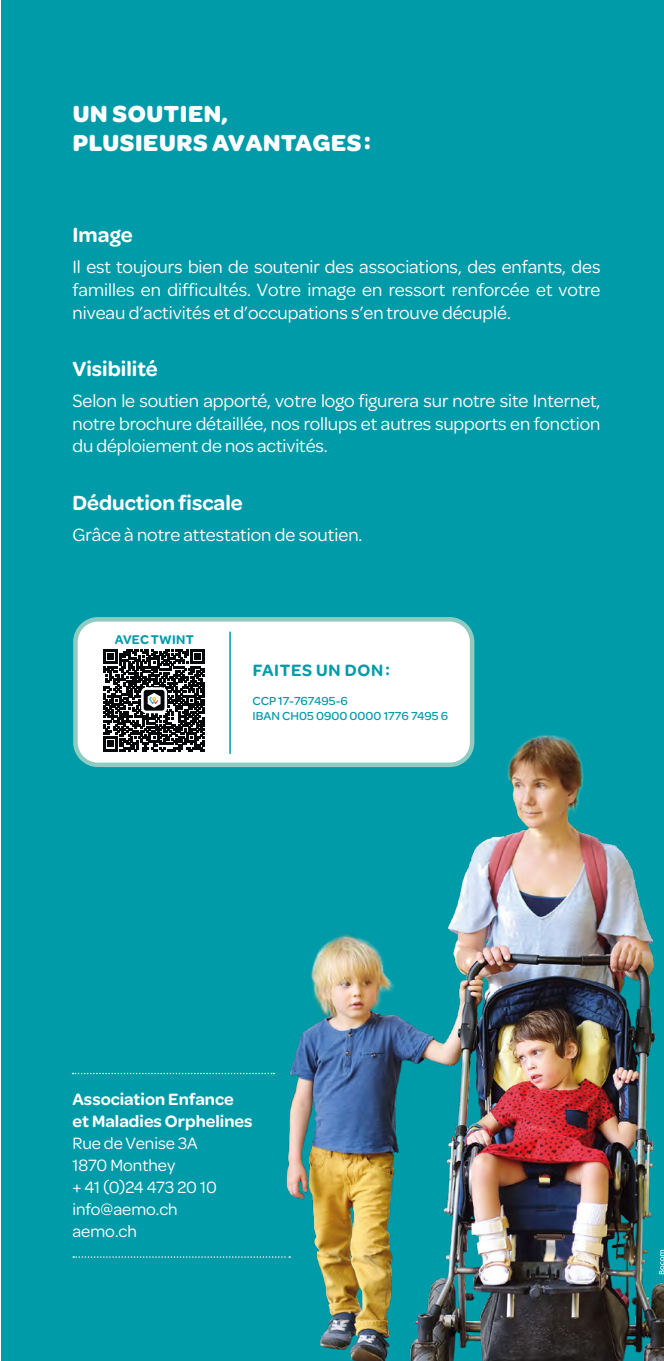
<style>
.page{position:relative;width:664px;height:1361px;background:#fff}
.page>*{position:absolute;margin:0;border:0;box-sizing:border-box;transform-origin:0 0}
.t1{font:700 24.75px/29.2px "Omnes";letter-spacing:.025em;color:#fff}
.t2{font:600 21.9px "Omnes";color:#fff}
.t3{font:18.9px/22.8px "Omnes";color:#fff;text-align:justify}
.t4{font:17.55px/21.9px "Omnes";color:#fff}
.t5{font:600 17.55px/21.9px "Omnes";color:#fff}
.t6{font:600 17.55px "Omnes";letter-spacing:.04em;color:#009ba9}
.t7{font:600 13.5px "Omnes";letter-spacing:.02em;color:#009ba9}
.t8{font:500 12.45px/14.5px "Omnes";color:#009ba9}
.s1{font-size:27px}
.s2{font-size:18.75px}
</style>
<div class="page">
<div style="left:1px;top:0;width:662px;height:1361px;background:#009ba9"></div>
<svg style="left:72px;top:1073px;width:199px;height:1px"></svg>
<svg style="left:73px;top:1256px;width:198px;height:1px"></svg>
<img style="left:271px;top:727px;width:392px;height:634px">
<svg style="left:659px;top:1249px;width:4px;height:25px"></svg>
<div style="left:75px;top:619px;width:397px;height:146px;background:#fff;border-radius:23px"></div>
<div style="left:73px;top:617px;width:401px;height:150px;border:4px solid #90cbc2;border-radius:23px"></div>
<svg style="left:103px;top:649px;width:102px;height:102px"></svg>
<hr style="left:229px;top:631px;width:2px;height:123px;background:#009ba9">
<h1 class="t1" style="left:73px;top:98px;width:299px">UN SOUTIEN,<br>PLUSIEURS AVANTAGES <span class="s1">:</span></h1>
<p class="t2" style="left:72px;top:219px;width:62px">Image</p>
<p class="t3" style="left:72px;top:254px;width:529px">Il est toujours bien de soutenir des associations, des enfants, des familles en difficultés. Votre image en ressort renforcée et votre niveau d’activités et d’occupations s’en trouve décuplé.</p>
<p class="t2" style="left:72px;top:353px;width:87px">Visibilité</p>
<p class="t3" style="left:72px;top:388px;width:529px">Selon le soutien apporté, votre logo figurera sur notre site Internet, notre brochure détaillée, nos rollups et autres supports en fonction du déploiement de nos activités.</p>
<p class="t2" style="left:72px;top:487px;width:172px">Déduction fiscale</p>
<p class="t3" style="left:72px;top:522px;width:291px">Grâce à notre attestation de soutien.</p>
<p class="t7" style="left:115px;top:630px;width:80px">AVEC TWINT</p>
<p class="t6" style="left:253px;top:658px;width:138px">FAITES UN DON <span class="s2">:</span></p>
<p class="t8" style="left:252px;top:693px;width:197px">CCP 17-767495-6<br>IBAN CH05 0900 0000 1776 7495 6</p>
<p class="t5" style="left:72px;top:1087px;width:181px">Association Enfance et Maladies Orphelines</p>
<p class="t4" style="left:72px;top:1131px;width:146px">Rue de Venise 3A<br>1870 Monthey<br>+ 41 (0)24 473 20 10 info@aemo.ch aemo.ch</p>
</div>
